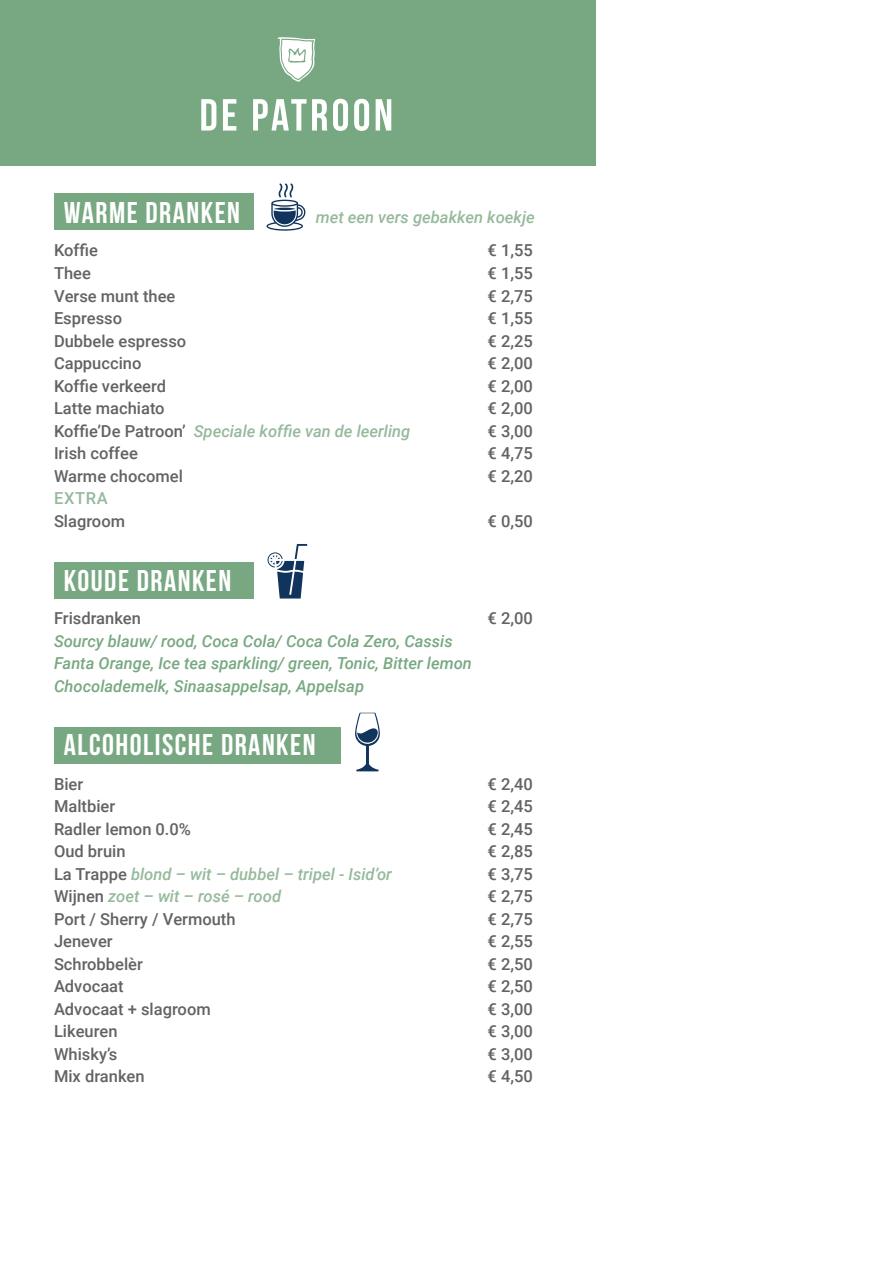
<style>
.page{position:relative;width:893px;height:1263px;background:#fff}
.page>*{position:absolute;margin:0;border:0;box-sizing:border-box;transform-origin:0 0}
.t1{font:700 30px "Bebas Neue";letter-spacing:.05em;color:#fff}
.t2{font:500 16.5px "Roboto";color:#636366}
.t3{font:italic 500 16.5px "Roboto";color:#78a882}
.t4{font:italic 500 16.5px "Roboto";color:#96b99c}
.t5{font:500 16.5px "Roboto";letter-spacing:.035em;color:#96b99c}
.s1{font-style:normal;color:#636366}
</style>
<div class="page">
<div style="left:0;top:0;width:595px;height:166px;background:#78a882"></div>
<svg style="left:201px;top:99px;width:190px;height:32px"></svg>
<svg style="left:277px;top:37px;width:38px;height:45px"></svg>
<div style="left:54px;top:193px;width:199px;height:36px;background:#78a882"></div>
<div style="left:54px;top:562px;width:199px;height:36px;background:#78a882"></div>
<div style="left:54px;top:727px;width:286px;height:36px;background:#78a882"></div>
<svg style="left:266px;top:183px;width:40px;height:48px"></svg>
<svg style="left:268px;top:544px;width:39px;height:54px"></svg>
<svg style="left:355px;top:713px;width:25px;height:58px"></svg>
<p class="t1" style="left:64px;top:197px;width:178px">WARME DRANKEN</p>
<p class="t4" style="left:316px;top:206px;width:221px">met een vers gebakken koekje</p>
<p class="t2" style="left:54px;top:239px;width:45px">Koffie</p>
<p class="t2" style="left:488px;top:239px;width:47px">€ 1,55</p>
<p class="t2" style="left:54px;top:262px;width:38px">Thee</p>
<p class="t2" style="left:488px;top:262px;width:47px">€ 1,55</p>
<p class="t2" style="left:54px;top:284px;width:123px">Verse munt thee</p>
<p class="t2" style="left:488px;top:284px;width:47px">€ 2,75</p>
<p class="t2" style="left:54px;top:307px;width:70px">Espresso</p>
<p class="t2" style="left:488px;top:307px;width:47px">€ 1,55</p>
<p class="t2" style="left:54px;top:329px;width:134px">Dubbele espresso</p>
<p class="t2" style="left:488px;top:329px;width:47px">€ 2,25</p>
<p class="t2" style="left:54px;top:352px;width:89px">Cappuccino</p>
<p class="t2" style="left:488px;top:352px;width:47px">€ 2,00</p>
<p class="t2" style="left:54px;top:374px;width:114px">Koffie verkeerd</p>
<p class="t2" style="left:488px;top:374px;width:47px">€ 2,00</p>
<p class="t2" style="left:54px;top:397px;width:112px">Latte machiato</p>
<p class="t2" style="left:488px;top:397px;width:47px">€ 2,00</p>
<p class="t4" style="left:54px;top:419px;width:358px"><span class="s1">Koffie’De Patroon’</span> Speciale koffie van de leerling</p>
<p class="t2" style="left:488px;top:419px;width:47px">€ 3,00</p>
<p class="t2" style="left:54px;top:442px;width:85px">Irish coffee</p>
<p class="t2" style="left:488px;top:442px;width:47px">€ 4,75</p>
<p class="t2" style="left:54px;top:464px;width:130px">Warme chocomel</p>
<p class="t2" style="left:488px;top:464px;width:47px">€ 2,20</p>
<p class="t5" style="left:54px;top:487px;width:55px">EXTRA</p>
<p class="t2" style="left:54px;top:509px;width:73px">Slagroom</p>
<p class="t2" style="left:488px;top:509px;width:47px">€ 0,50</p>
<p class="t1" style="left:64px;top:564px;width:169px">KOUDE DRANKEN</p>
<p class="t2" style="left:54px;top:607px;width:89px">Frisdranken</p>
<p class="t2" style="left:488px;top:607px;width:47px">€ 2,00</p>
<p class="t3" style="left:54px;top:629px;width:400px">Sourcy blauw/ rood, Coca Cola/ Coca Cola Zero, Cassis</p>
<p class="t3" style="left:54px;top:652px;width:419px">Fanta Orange, Ice tea sparkling/ green, Tonic, Bitter lemon</p>
<p class="t3" style="left:54px;top:674px;width:312px">Chocolademelk, Sinaasappelsap, Appelsap</p>
<p class="t1" style="left:64px;top:728px;width:253px">ALCOHOLISCHE DRANKEN</p>
<p class="t2" style="left:54px;top:772px;width:31px">Bier</p>
<p class="t2" style="left:488px;top:772px;width:47px">€ 2,40</p>
<p class="t2" style="left:54px;top:795px;width:63px">Maltbier</p>
<p class="t2" style="left:488px;top:795px;width:47px">€ 2,45</p>
<p class="t2" style="left:54px;top:817px;width:139px">Radler lemon 0.0%</p>
<p class="t2" style="left:488px;top:817px;width:47px">€ 2,45</p>
<p class="t2" style="left:54px;top:840px;width:73px">Oud bruin</p>
<p class="t2" style="left:488px;top:840px;width:47px">€ 2,85</p>
<p class="t4" style="left:54px;top:862px;width:339px"><span class="s1">La Trappe</span> blond – wit – dubbel – tripel - Isid’or</p>
<p class="t2" style="left:488px;top:862px;width:47px">€ 3,75</p>
<p class="t4" style="left:54px;top:885px;width:229px"><span class="s1">Wijnen</span> zoet – wit – rosé – rood</p>
<p class="t2" style="left:487px;top:885px;width:47px">€ 2,75</p>
<p class="t2" style="left:54px;top:907px;width:183px">Port / Sherry / Vermouth</p>
<p class="t2" style="left:488px;top:907px;width:47px">€ 2,75</p>
<p class="t2" style="left:54px;top:930px;width:60px">Jenever</p>
<p class="t2" style="left:488px;top:930px;width:47px">€ 2,55</p>
<p class="t2" style="left:54px;top:952px;width:90px">Schrobbelèr</p>
<p class="t2" style="left:488px;top:952px;width:47px">€ 2,50</p>
<p class="t2" style="left:54px;top:975px;width:71px">Advocaat</p>
<p class="t2" style="left:488px;top:975px;width:47px">€ 2,50</p>
<p class="t2" style="left:54px;top:997px;width:158px">Advocaat + slagroom</p>
<p class="t2" style="left:488px;top:997px;width:47px">€ 3,00</p>
<p class="t2" style="left:54px;top:1020px;width:65px">Likeuren</p>
<p class="t2" style="left:488px;top:1020px;width:47px">€ 3,00</p>
<p class="t2" style="left:54px;top:1042px;width:65px">Whisky’s</p>
<p class="t2" style="left:488px;top:1042px;width:47px">€ 3,00</p>
<p class="t2" style="left:54px;top:1065px;width:92px">Mix dranken</p>
<p class="t2" style="left:488px;top:1065px;width:47px">€ 4,50</p>
</div>
